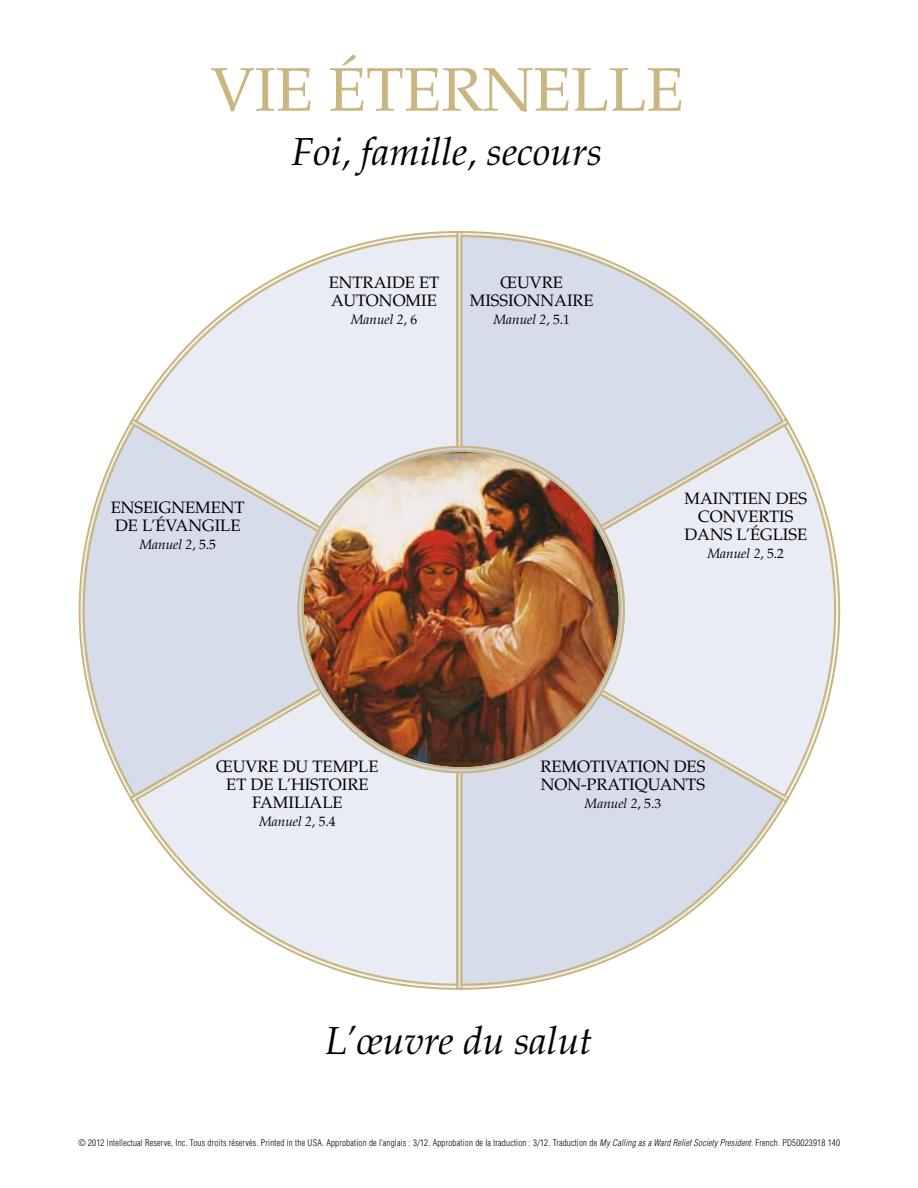
<style>
.page{position:relative;width:918px;height:1188px;background:#fff}
.page>*{position:absolute;margin:0;border:0;box-sizing:border-box;transform-origin:0 0}
.t1{font:61.5px "Palatinolds Lat";color:#cab681}
.t2{font:italic 39px "Palatinolds Lat";color:#000}
.t3{font:16.5px/18px "Palatinolds Lat";color:#000}
.t4{font:italic 13.5px "Palatinolds Lat";color:#000}
.t5{font:300 condensed 9px "Helveticalds Lat";letter-spacing:.02em;color:#000}
.s1{font-style:normal}
.s2{font-style:italic}
</style>
<div class="page">
<svg style="left:133px;top:234px;width:322px;height:183px"></svg>
<div style="left:130px;top:417px;width:321px;height:5px;background:#e9ecf4"></div>
<svg style="left:78px;top:422px;width:373px;height:373px;background:#dfe2ea"></svg>
<svg style="left:128px;top:603px;width:327px;height:387px"></svg>
<svg style="left:133px;top:611px;width:322px;height:376px"></svg>
<svg style="left:455px;top:804px;width:331px;height:186px"></svg>
<svg style="left:459px;top:804px;width:326px;height:183px"></svg>
<svg style="left:461px;top:426px;width:380px;height:373px;background:#e4e6ec"></svg>
<svg style="left:455px;top:231px;width:336px;height:387px"></svg>
<svg style="left:459px;top:234px;width:326px;height:376px"></svg>
<img style="left:300px;top:449px;width:322px;height:321px;border-radius:161px">
<h1 class="t1" style="left:210px;top:42px;width:475px">VIE ÉTERNELLE</h1>
<h2 class="t2" style="left:292px;top:121px;width:312px">Foi, famille, secours</h2>
<h3 class="t3" style="left:111px;top:497px;width:135px">ENSEIGNEMENT<br>DE L’ÉVA</h3>
<h3 class="t3" style="left:188px;top:515px;width:54px">NGILE</h3>
<h3 class="t4" style="left:139px;top:534px;width:78px">Manuel 2<span class="s1">, 5.5</span></h3>
<h3 class="t3" style="left:329px;top:272px;width:112px">ENTRAIDE ET<br>AUTONOMIE</h3>
<h3 class="t4" style="left:351px;top:309px;width:68px">Manuel 2<span class="s1">, 6</span></h3>
<h3 class="t3" style="left:470px;top:272px;width:125px;text-align:center">ŒUVRE<br>MISSIONNAIRE</h3>
<h3 class="t4" style="left:493px;top:309px;width:78px">Manuel 2<span class="s1">, 5.1</span></h3>
<h3 class="t3" style="left:684px;top:488px;width:124px;text-align:center">MAINTIEN DES<br>CONVERTIS<br>DANS L’ÉGLISE</h3>
<h3 class="t4" style="left:708px;top:543px;width:78px">Manuel 2<span class="s1">, 5.2</span></h3>
<h3 class="t3" style="left:216px;top:757px;width:130px">ŒUVRE DU TEMPL</h3>
<h3 class="t3" style="left:368px;top:757px;width:12px">E</h3>
<h3 class="t3" style="left:226px;top:775px;width:144px">ET DE L’HISTOIRE</h3>
<h3 class="t3" style="left:252px;top:793px;width:92px">FAMILIALE</h3>
<h3 class="t4" style="left:259px;top:812px;width:78px">Manuel 2<span class="s1">, 5.4</span></h3>
<h3 class="t3" style="left:540px;top:757px;width:165px">REMOTIVATION DES<br>NON-PRATIQUANTS</h3>
<h3 class="t4" style="left:585px;top:794px;width:78px">Manuel 2<span class="s1">, 5.3</span></h3>
<h2 class="t2" style="left:326px;top:1011px;width:268px">L’œuvre du salut</h2>
<p class="t5" style="left:78px;top:1135px;width:763px">© 2012 Intellectual Reserve, Inc. Tous droits réservés. Printed in the USA. Approbation de l’anglais : 3/12. Approbation de la traduction : 3/12. Traduction de <span class="s2">My Calling as a Ward Relief Society President.</span> French. PD50023918 140</p>
</div>
